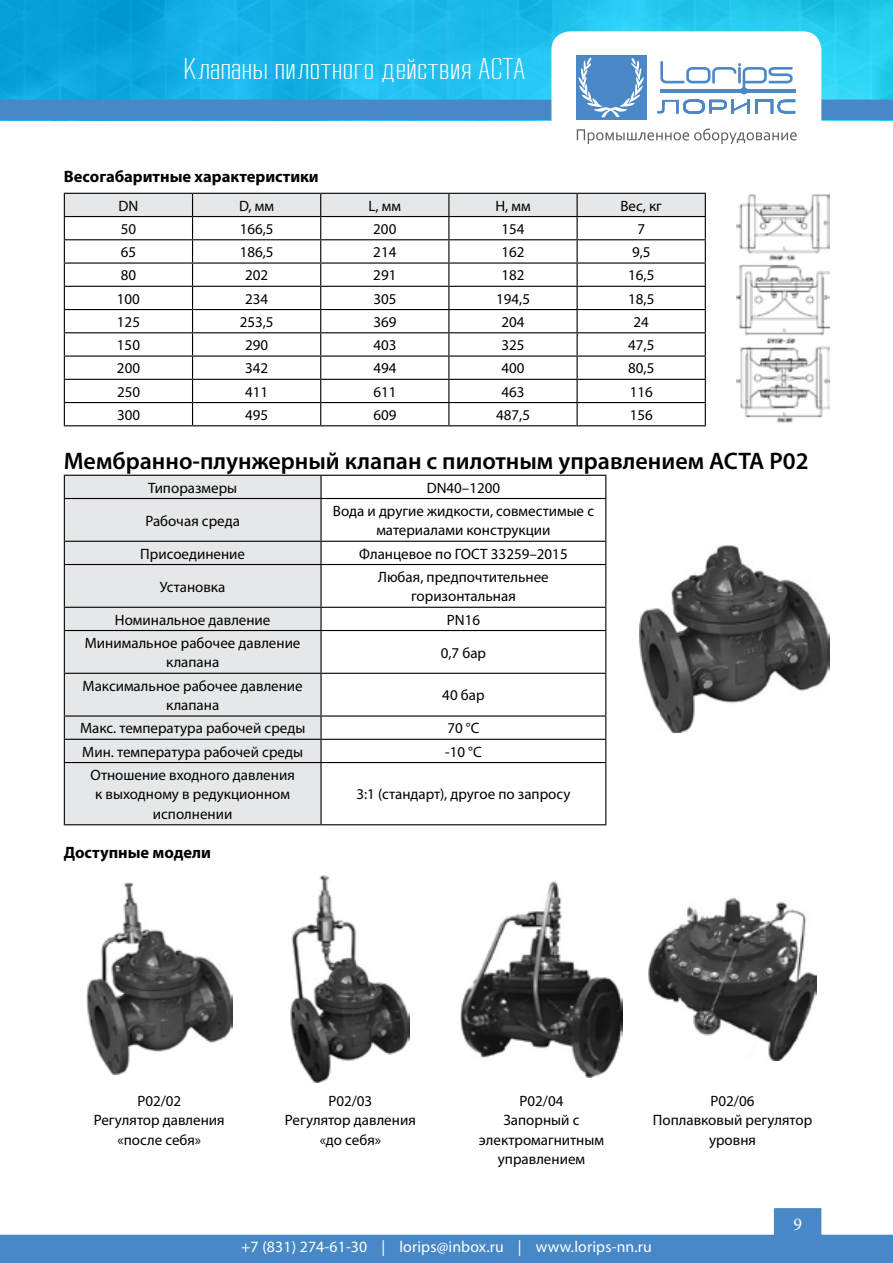
<style>
.page{position:relative;width:893px;height:1263px;background:#fff}
.page>*{position:absolute;margin:0;border:0;box-sizing:border-box;transform-origin:0 0}
.t1{font:300 29.7px "RB No 2";color:#fff;scale:1.11 1}
.t2{font:600 24px "Myriad Pro";color:#000}
.t3{font:18px "Minion Pro";color:#fff}
.t4{font:700 16.5px "Myriad Pro";color:#000}
.t5{font:15.75px "Myriad Pro";letter-spacing:.01em;color:#fff}
.t6{font:15px/19.5px "Myriad Pro";color:#000;text-align:center}
</style>
<div class="page">
<div style="left:774px;top:1208px;width:47px;height:28px;background:#4888c7;border:2px solid #4888c7"></div>
<div style="left:0;top:1235px;width:893px;height:28px;background:#4888c7"></div>
<img style="left:0;top:0;width:893px;height:100px">
<div style="left:0;top:100px;width:893px;height:20px;background:#4888c7"></div>
<div style="left:552px;top:32px;width:269px;height:135px;background:#fff;border-radius:18px"></div>
<div style="left:551px;top:31px;width:270px;height:137px;border:2px solid #fff;border-radius:18px"></div>
<div style="left:576px;top:55px;width:70px;height:65px;background:#4a88c7"></div>
<svg style="left:579px;top:58px;width:65px;height:59px"></svg>
<svg style="left:657px;top:61px;width:138px;height:53px"></svg>
<svg style="left:577px;top:128px;width:220px;height:16px"></svg>
<svg style="left:64px;top:193px;width:642px;height:232px"></svg>
<hr style="left:64px;top:425px;width:129px;height:1px;background:#000">
<hr style="left:193px;top:425px;width:128px;height:1px;background:#000">
<hr style="left:321px;top:425px;width:128px;height:1px;background:#000">
<hr style="left:449px;top:425px;width:128px;height:1px;background:#000">
<hr style="left:577px;top:425px;width:129px;height:1px;background:#000">
<div style="left:65px;top:476px;width:255px;height:348px;background:#e6e7e8"></div>
<hr style="left:321px;top:475px;width:285px;height:1px;background:#000">
<svg style="left:605px;top:476px;width:1px;height:22px"></svg>
<hr style="left:64px;top:498px;width:257px;height:1px;background:#000">
<hr style="left:321px;top:498px;width:285px;height:1px;background:#000">
<hr style="left:605px;top:499px;width:1px;height:42px;background:#000">
<hr style="left:64px;top:541px;width:257px;height:1px;background:#000">
<hr style="left:321px;top:541px;width:285px;height:1px;background:#000">
<svg style="left:605px;top:542px;width:1px;height:22px"></svg>
<hr style="left:64px;top:564px;width:257px;height:1px;background:#000">
<hr style="left:321px;top:564px;width:285px;height:1px;background:#000">
<hr style="left:605px;top:565px;width:1px;height:42px;background:#000">
<hr style="left:64px;top:607px;width:257px;height:1px;background:#000">
<hr style="left:321px;top:607px;width:285px;height:1px;background:#000">
<svg style="left:605px;top:608px;width:1px;height:22px"></svg>
<hr style="left:64px;top:630px;width:257px;height:1px;background:#000">
<hr style="left:321px;top:630px;width:285px;height:1px;background:#000">
<hr style="left:605px;top:631px;width:1px;height:42px;background:#000">
<hr style="left:64px;top:673px;width:257px;height:1px;background:#000">
<hr style="left:321px;top:673px;width:285px;height:1px;background:#000">
<hr style="left:605px;top:674px;width:1px;height:41px;background:#000">
<hr style="left:64px;top:715px;width:257px;height:2px;background:#000">
<hr style="left:321px;top:715px;width:285px;height:2px;background:#000">
<hr style="left:64px;top:739px;width:257px;height:1px;background:#000">
<hr style="left:321px;top:739px;width:285px;height:1px;background:#000">
<svg style="left:605px;top:717px;width:1px;height:45px"></svg>
<hr style="left:64px;top:762px;width:257px;height:1px;background:#000">
<hr style="left:321px;top:762px;width:285px;height:1px;background:#000">
<hr style="left:605px;top:763px;width:1px;height:61px;background:#000">
<hr style="left:321px;top:824px;width:285px;height:1px;background:#000">
<hr style="left:64px;top:475px;width:257px;height:1px;background:#000">
<svg style="left:64px;top:476px;width:1px;height:22px"></svg>
<hr style="left:320px;top:476px;width:2px;height:22px;background:#000">
<hr style="left:64px;top:499px;width:1px;height:42px;background:#000">
<hr style="left:320px;top:499px;width:2px;height:42px;background:#000">
<svg style="left:64px;top:542px;width:1px;height:22px"></svg>
<hr style="left:320px;top:542px;width:2px;height:22px;background:#000">
<hr style="left:64px;top:565px;width:1px;height:42px;background:#000">
<hr style="left:320px;top:565px;width:2px;height:42px;background:#000">
<svg style="left:64px;top:608px;width:1px;height:22px"></svg>
<hr style="left:320px;top:608px;width:2px;height:22px;background:#000">
<hr style="left:64px;top:631px;width:1px;height:42px;background:#000">
<hr style="left:320px;top:631px;width:2px;height:42px;background:#000">
<hr style="left:64px;top:674px;width:1px;height:41px;background:#000">
<hr style="left:320px;top:674px;width:2px;height:41px;background:#000">
<hr style="left:320px;top:717px;width:2px;height:22px;background:#000">
<svg style="left:64px;top:717px;width:1px;height:45px"></svg>
<hr style="left:320px;top:740px;width:2px;height:22px;background:#000">
<hr style="left:64px;top:763px;width:1px;height:61px;background:#000">
<hr style="left:320px;top:763px;width:2px;height:61px;background:#000">
<hr style="left:64px;top:824px;width:257px;height:1px;background:#000">
<img style="left:86px;top:882px;width:147px;height:193px">
<img style="left:291px;top:875px;width:119px;height:208px">
<img style="left:460px;top:881px;width:163px;height:196px">
<img style="left:649px;top:897px;width:167px;height:164px">
<img style="left:639px;top:545px;width:190px;height:187px">
<img style="left:736px;top:194px;width:93px;height:229px">
<h1 class="t1" style="left:184px;top:52px;width:310px">Клапаны пилотного действия АСТА</h1>
<p class="t4" style="left:64px;top:166px;width:257px">Весогабаритные характеристики</p>
<p class="t6" style="left:119px;top:196px;width:21px">DN</p>
<p class="t6" style="left:239px;top:196px;width:36px">D, мм</p>
<p class="t6" style="left:369px;top:196px;width:34px">L, мм</p>
<p class="t6" style="left:495px;top:196px;width:37px">H, мм</p>
<p class="t6" style="left:620px;top:196px;width:43px">Вес, кг</p>
<p class="t6" style="left:121px;top:219px;width:17px">50</p>
<p class="t6" style="left:240px;top:219px;width:35px">166,5</p>
<p class="t6" style="left:373px;top:219px;width:25px">200</p>
<p class="t6" style="left:501px;top:219px;width:25px">154</p>
<p class="t6" style="left:637px;top:219px;width:9px">7</p>
<p class="t6" style="left:121px;top:242px;width:17px">65</p>
<p class="t6" style="left:240px;top:242px;width:35px">186,5</p>
<p class="t6" style="left:373px;top:242px;width:25px">214</p>
<p class="t6" style="left:501px;top:242px;width:25px">162</p>
<p class="t6" style="left:632px;top:242px;width:20px">9,5</p>
<p class="t6" style="left:121px;top:265px;width:17px">80</p>
<p class="t6" style="left:245px;top:265px;width:25px">202</p>
<p class="t6" style="left:373px;top:265px;width:25px">291</p>
<p class="t6" style="left:501px;top:265px;width:25px">182</p>
<p class="t6" style="left:628px;top:265px;width:28px">16,5</p>
<p class="t6" style="left:117px;top:289px;width:25px">100</p>
<p class="t6" style="left:245px;top:289px;width:25px">234</p>
<p class="t6" style="left:373px;top:289px;width:25px">305</p>
<p class="t6" style="left:496px;top:289px;width:35px">194,5</p>
<p class="t6" style="left:628px;top:289px;width:28px">18,5</p>
<p class="t6" style="left:117px;top:312px;width:25px">125</p>
<p class="t6" style="left:240px;top:312px;width:35px">253,5</p>
<p class="t6" style="left:373px;top:312px;width:25px">369</p>
<p class="t6" style="left:502px;top:312px;width:25px">204</p>
<p class="t6" style="left:634px;top:312px;width:17px">24</p>
<p class="t6" style="left:117px;top:335px;width:25px">150</p>
<p class="t6" style="left:245px;top:335px;width:25px">290</p>
<p class="t6" style="left:373px;top:335px;width:25px">403</p>
<p class="t6" style="left:502px;top:335px;width:25px">325</p>
<p class="t6" style="left:628px;top:335px;width:28px">47,5</p>
<p class="t6" style="left:117px;top:358px;width:25px">200</p>
<p class="t6" style="left:245px;top:358px;width:25px">342</p>
<p class="t6" style="left:373px;top:358px;width:25px">494</p>
<p class="t6" style="left:502px;top:358px;width:25px">400</p>
<p class="t6" style="left:628px;top:358px;width:28px">80,5</p>
<p class="t6" style="left:117px;top:382px;width:25px">250</p>
<p class="t6" style="left:245px;top:382px;width:25px">411</p>
<p class="t6" style="left:373px;top:382px;width:25px">611</p>
<p class="t6" style="left:502px;top:382px;width:25px">463</p>
<p class="t6" style="left:630px;top:382px;width:25px">116</p>
<p class="t6" style="left:117px;top:405px;width:25px">300</p>
<p class="t6" style="left:245px;top:405px;width:25px">495</p>
<p class="t6" style="left:373px;top:405px;width:25px">609</p>
<p class="t6" style="left:496px;top:405px;width:35px">487,5</p>
<p class="t6" style="left:630px;top:405px;width:25px">156</p>
<h2 class="t2" style="left:64px;top:445px;width:746px">Мембранно-плунжерный клапан с пилотным управлением АСТА Р02</h2>
<p class="t6" style="left:148px;top:477px;width:90px">Типоразмеры</p>
<p class="t6" style="left:427px;top:477px;width:75px">DN40–1200</p>
<p class="t6" style="left:145px;top:510px;width:96px">Рабочая среда</p>
<p class="t6" style="left:333px;top:501px;width:263px">Вода и другие жидкости, совместимые с материалами конструкции</p>
<p class="t6" style="left:140px;top:543px;width:106px">Присоединение</p>
<p class="t6" style="left:359px;top:543px;width:210px">Фланцевое по ГОСТ 33259–2015</p>
<p class="t6" style="left:160px;top:576px;width:67px">Установка</p>
<p class="t6" style="left:378px;top:567px;width:172px">Любая, предпочтительнее горизонтальная</p>
<p class="t6" style="left:115px;top:609px;width:157px">Номинальное давление</p>
<p class="t6" style="left:447px;top:609px;width:35px">PN16</p>
<p class="t6" style="left:85px;top:633px;width:217px">Минимальное рабочее давление клапана</p>
<p class="t6" style="left:441px;top:642px;width:47px">0,7 бар</p>
<p class="t6" style="left:83px;top:675px;width:222px">Максимальное рабочее давление клапана</p>
<p class="t6" style="left:442px;top:685px;width:44px">40 бар</p>
<p class="t6" style="left:80px;top:718px;width:227px">Макс. температура рабочей среды</p>
<p class="t6" style="left:447px;top:718px;width:34px">70 °C</p>
<p class="t6" style="left:82px;top:741px;width:222px">Мин. температура рабочей среды</p>
<p class="t6" style="left:445px;top:741px;width:38px">-10 °C</p>
<p class="t6" style="left:91px;top:765px;width:206px">Отношение входного давления к выходному в редукционном исполнении</p>
<p class="t6" style="left:356px;top:784px;width:216px">3:1 (стандарт), другое по запросу</p>
<p class="t4" style="left:64px;top:842px;width:149px">Доступные модели</p>
<p class="t6" style="left:94px;top:1091px;width:132px">Р02/02<br>Регулятор давления «после себя»</p>
<p class="t6" style="left:285px;top:1091px;width:132px">Р02/03<br>Регулятор давления «до себя»</p>
<p class="t6" style="left:479px;top:1091px;width:127px">Р02/04<br>Запорный с электромагнитным управлением</p>
<p class="t6" style="left:653px;top:1091px;width:161px">Р02/06<br>Поплавковый регулятор уровня</p>
<p class="t5" style="left:241px;top:1237px;width:412px">+7 (831) 274-61-30 | lorips@inbox.ru | www.lorips-nn.ru</p>
<p class="t3" style="left:793px;top:1212px;width:10px">9</p>
</div>
